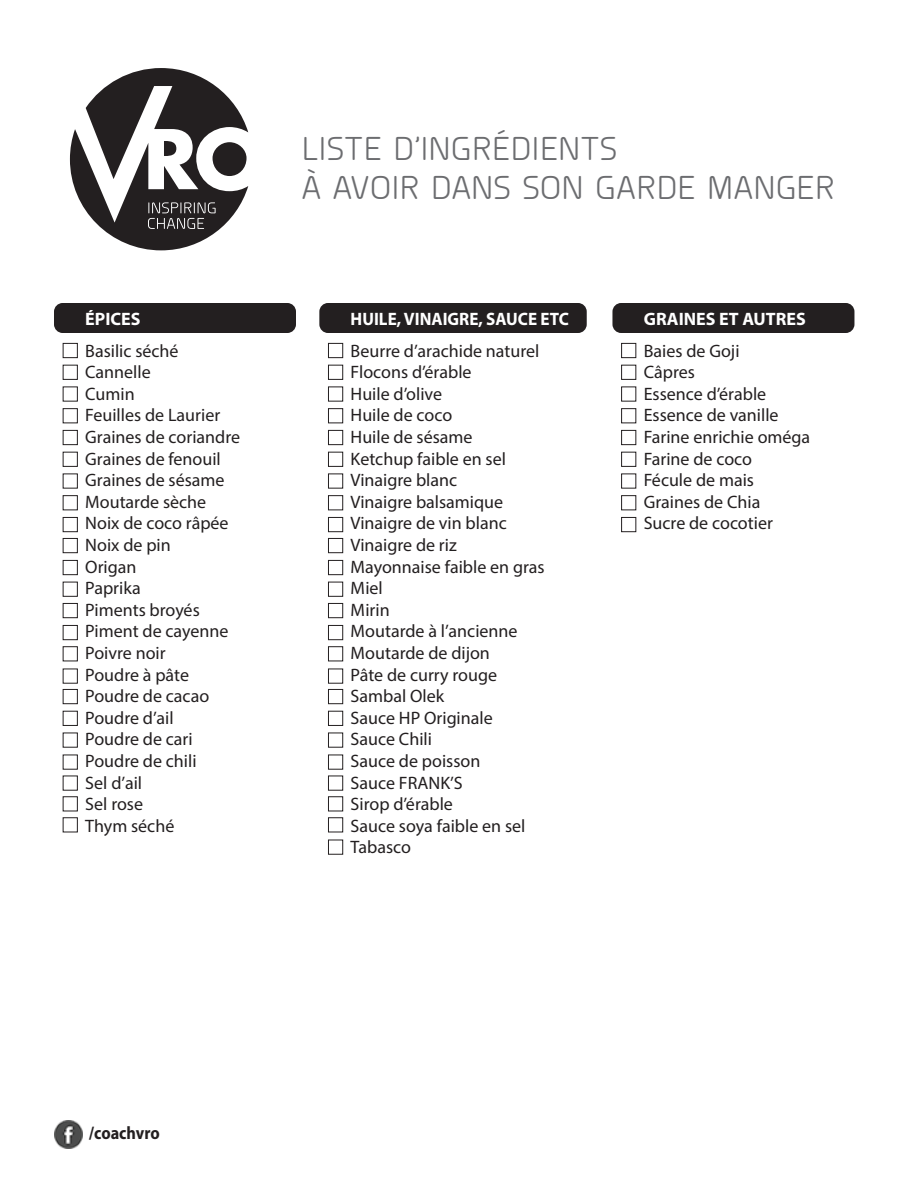
<style>
.page{position:relative;width:918px;height:1188px;background:#fff}
.page>*{position:absolute;margin:0;border:0;box-sizing:border-box;transform-origin:0 0}
.t1{font:33px/39.6px "Planer";color:#6c6d70}
.t2{font:18px/21.6px "Myriad Pro";color:#231f20}
.t3{font:700 18px "Myriad Pro";color:#fff;scale:.95 1}
.t4{font:700 18px "Myriad Pro";color:#fff}
.t5{font:700 18px "Myriad Pro";color:#231f20;scale:.9 1}
</style>
<div class="page">
<svg style="left:70px;top:68px;width:178px;height:182px"></svg>
<div style="left:54px;top:303px;width:242px;height:30px;background:#231f20;border-radius:9px"></div>
<div style="left:63px;top:343px;width:15px;height:15px;border:1px solid #231f20"></div>
<div style="left:63px;top:365px;width:15px;height:15px;border:1px solid #231f20"></div>
<div style="left:63px;top:387px;width:15px;height:15px;border:1px solid #231f20"></div>
<div style="left:63px;top:408px;width:15px;height:15px;border:1px solid #231f20"></div>
<div style="left:63px;top:430px;width:15px;height:15px;border:1px solid #231f20"></div>
<div style="left:63px;top:452px;width:15px;height:15px;border:1px solid #231f20"></div>
<div style="left:63px;top:474px;width:15px;height:15px;border:1px solid #231f20"></div>
<div style="left:63px;top:495px;width:15px;height:15px;border:1px solid #231f20"></div>
<div style="left:63px;top:517px;width:15px;height:15px;border:1px solid #231f20"></div>
<div style="left:63px;top:538px;width:15px;height:15px;border:1px solid #231f20"></div>
<div style="left:63px;top:560px;width:15px;height:15px;border:1px solid #231f20"></div>
<div style="left:63px;top:582px;width:15px;height:15px;border:1px solid #231f20"></div>
<div style="left:63px;top:603px;width:15px;height:15px;border:1px solid #231f20"></div>
<div style="left:63px;top:625px;width:15px;height:15px;border:1px solid #231f20"></div>
<div style="left:63px;top:646px;width:15px;height:15px;border:1px solid #231f20"></div>
<div style="left:63px;top:669px;width:15px;height:15px;border:1px solid #231f20"></div>
<div style="left:63px;top:689px;width:15px;height:15px;border:1px solid #231f20"></div>
<div style="left:63px;top:711px;width:15px;height:15px;border:1px solid #231f20"></div>
<div style="left:63px;top:733px;width:15px;height:15px;border:1px solid #231f20"></div>
<div style="left:63px;top:755px;width:15px;height:15px;border:1px solid #231f20"></div>
<div style="left:63px;top:776px;width:15px;height:15px;border:1px solid #231f20"></div>
<div style="left:63px;top:796px;width:15px;height:15px;border:1px solid #231f20"></div>
<div style="left:63px;top:817px;width:15px;height:15px;border:1px solid #231f20"></div>
<img style="left:54px;top:1120px;width:29px;height:29px">
<div style="left:319px;top:303px;width:268px;height:30px;background:#231f20;border-radius:9px"></div>
<div style="left:328px;top:343px;width:15px;height:15px;border:1px solid #231f20"></div>
<div style="left:328px;top:365px;width:15px;height:15px;border:1px solid #231f20"></div>
<div style="left:328px;top:387px;width:15px;height:15px;border:1px solid #231f20"></div>
<div style="left:328px;top:408px;width:15px;height:15px;border:1px solid #231f20"></div>
<div style="left:328px;top:430px;width:15px;height:15px;border:1px solid #231f20"></div>
<div style="left:328px;top:452px;width:15px;height:15px;border:1px solid #231f20"></div>
<div style="left:328px;top:474px;width:15px;height:15px;border:1px solid #231f20"></div>
<div style="left:328px;top:495px;width:15px;height:15px;border:1px solid #231f20"></div>
<div style="left:328px;top:517px;width:15px;height:15px;border:1px solid #231f20"></div>
<div style="left:328px;top:538px;width:15px;height:15px;border:1px solid #231f20"></div>
<div style="left:328px;top:560px;width:15px;height:15px;border:1px solid #231f20"></div>
<div style="left:328px;top:582px;width:15px;height:15px;border:1px solid #231f20"></div>
<div style="left:328px;top:603px;width:15px;height:15px;border:1px solid #231f20"></div>
<div style="left:328px;top:625px;width:15px;height:15px;border:1px solid #231f20"></div>
<div style="left:328px;top:646px;width:15px;height:15px;border:1px solid #231f20"></div>
<div style="left:328px;top:669px;width:15px;height:15px;border:1px solid #231f20"></div>
<div style="left:328px;top:689px;width:15px;height:15px;border:1px solid #231f20"></div>
<div style="left:328px;top:711px;width:15px;height:15px;border:1px solid #231f20"></div>
<div style="left:328px;top:733px;width:15px;height:15px;border:1px solid #231f20"></div>
<div style="left:328px;top:755px;width:15px;height:15px;border:1px solid #231f20"></div>
<div style="left:328px;top:776px;width:15px;height:15px;border:1px solid #231f20"></div>
<div style="left:328px;top:796px;width:15px;height:15px;border:1px solid #231f20"></div>
<div style="left:328px;top:817px;width:15px;height:15px;border:1px solid #231f20"></div>
<div style="left:328px;top:840px;width:15px;height:15px;border:1px solid #231f20"></div>
<div style="left:612px;top:303px;width:242px;height:30px;background:#231f20;border-radius:9px"></div>
<div style="left:621px;top:343px;width:15px;height:15px;border:1px solid #231f20"></div>
<div style="left:621px;top:365px;width:15px;height:15px;border:1px solid #231f20"></div>
<div style="left:621px;top:387px;width:15px;height:15px;border:1px solid #231f20"></div>
<div style="left:621px;top:408px;width:15px;height:15px;border:1px solid #231f20"></div>
<div style="left:621px;top:430px;width:15px;height:15px;border:1px solid #231f20"></div>
<div style="left:621px;top:452px;width:15px;height:15px;border:1px solid #231f20"></div>
<div style="left:621px;top:474px;width:15px;height:15px;border:1px solid #231f20"></div>
<div style="left:621px;top:495px;width:15px;height:15px;border:1px solid #231f20"></div>
<div style="left:621px;top:517px;width:15px;height:15px;border:1px solid #231f20"></div>
<p class="t4" style="left:85px;top:307px;width:57px">ÉPICES</p>
<p class="t2" style="left:85px;top:340px;width:156px">Basilic séché<br>Cannelle<br>Cumin<br>Feuilles de Laurier<br>Graines de coriandre<br>Graines de fenouil<br>Graines de sésame<br>Moutarde sèche<br>Noix de coco râpée<br>Noix de pin<br>Origan<br>Paprika<br>Piments broyés<br>Piment de cayenne<br>Poivre noir<br>Poudre à pâte<br>Poudre de cacao<br>Poudre d’ail<br>Poudre de cari<br>Poudre de chili<br>Sel d’ail<br>Sel rose<br>Thym séché</p>
<h1 class="t1" style="left:301px;top:127px;width:535px">LISTE D’INGRÉDIENTS<br>À AVOIR DANS SON GARDE MANGER</h1>
<p class="t3" style="left:351px;top:307px;width:231px">HUILE, VINAIGRE, SAUCE ETC</p>
<p class="t2" style="left:351px;top:340px;width:195px">Beurre d’arachide naturel<br>Flocons d’érable<br>Huile d’olive<br>Huile de coco<br>Huile de sésame<br>Ketchup faible en sel<br>Vinaigre blanc<br>Vinaigre balsamique<br>Vinaigre de vin blanc<br>Vinaigre de riz<br>Mayonnaise faible en gras<br>Miel<br>Mirin<br>Moutarde à l’ancienne<br>Moutarde de dijon<br>Pâte de curry rouge<br>Sambal Olek<br>Sauce HP Originale<br>Sauce Chili<br>Sauce de poisson<br>Sauce FRANK’S<br>Sirop d’érable<br>Sauce soya faible en sel<br>Tabasco</p>
<p class="t4" style="left:644px;top:307px;width:163px">GRAINES ET AUTRES</p>
<p class="t2" style="left:644px;top:340px;width:168px">Baies de Goji<br>Câpres<br>Essence d’érable<br>Essence de vanille<br>Farine enrichie oméga<br>Farine de coco<br>Fécule de mais<br>Graines de Chia<br>Sucre de cocotier</p>
<p class="t5" style="left:89px;top:1121px;width:80px">/coachvro</p>
</div>
